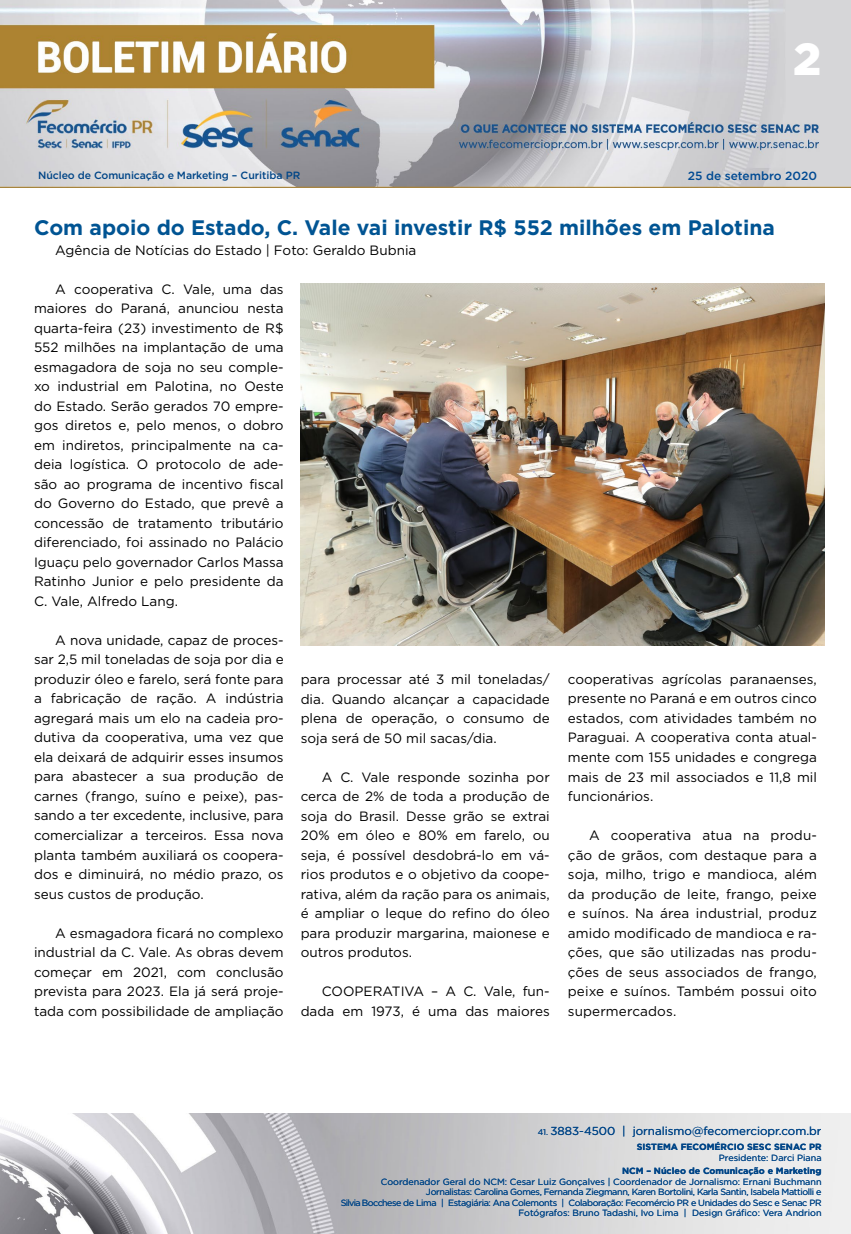
<style>
.page{position:relative;width:851px;height:1234px;background:#fff}
.page>*{position:absolute;margin:0;border:0;box-sizing:border-box;transform-origin:0 0}
.t1{font:900 45px "Gotham";color:#fff}
.t2{font:700 21px "Gotham";color:#005493}
.t3{font:13.5px/19.5px "Gotham";color:#000;text-align:justify}
.t4{font:500 11.85px "Gotham";color:#004a93}
.t5{font:11.55px "Gotham";color:#004587}
.t6{font:500 10.5px "Gotham";letter-spacing:-.01em;color:#004587}
.t7{font:9px/10.5px "Gotham";letter-spacing:-.04em;color:#004587;text-align:right}
.t8{font:700 9px "Gotham";color:#004587}
.t9{font:9px "Gotham";color:#004587}
.s1{font-size:8.25px}
</style>
<div class="page">
<img style="left:0;top:0;width:850px;height:188px">
<img style="left:0;top:1113px;width:850px;height:120px">
<img style="left:300px;top:284px;width:524px;height:361px">
<h1 class="t1" style="left:793px;top:28px;width:30px">2</h1>
<p class="t6" style="left:38px;top:168px;width:264px">Núcleo de Comunicação e Marketing – Curitiba PR</p>
<p class="t4" style="left:687px;top:167px;width:131px">25 de setembro 2020</p>
<h2 class="t2" style="left:34px;top:214px;width:742px">Com apoio do Estado, C. Vale vai investir R$ 552 milhões em Palotina</h2>
<p class="t3" style="left:55px;top:240px;width:362px">Agência de Notícias do Estado | Foto: Geraldo Bubnia</p>
<p class="t3" style="left:34px;top:279px;width:251px;text-indent:21px">A cooperativa C. Vale, uma das maiores do Paraná, anunciou nesta quarta-feira (23) investimento de R$ 552 milhões na implantação de uma esmagadora de soja no seu comple&shy;xo industrial em Palotina, no Oeste do Estado. Serão gerados 70 empre&shy;gos diretos e, pelo menos, o dobro em indiretos, principalmente na ca&shy;deia logística. O protocolo de ade&shy;são ao programa de incentivo fiscal do Governo do Estado, que prevê a concessão de tratamento tributário diferenciado, foi assinado no Palácio Iguaçu pelo governador Carlos Massa Ratinho Junior e pelo presidente da C. Vale, Alfredo Lang.</p>
<p class="t3" style="left:34px;top:630px;width:251px;text-indent:21px">A nova unidade, capaz de proces&shy;sar 2,5 mil toneladas de soja por dia e produzir óleo e farelo, será fonte para a fabricação de ração. A indústria agregará mais um elo na cadeia pro&shy;dutiva da cooperativa, uma vez que ela deixará de adquirir esses insumos para abastecer a sua produção de carnes (frango, suíno e peixe), pas&shy;sando a ter excedente, inclusive, para comercializar a terceiros. Essa nova planta também auxiliará os coopera&shy;dos e diminuirá, no médio prazo, os seus custos de produção.</p>
<p class="t3" style="left:34px;top:922px;width:251px;text-indent:21px">A esmagadora ficará no complexo industrial da C. Vale. As obras devem começar em 2021, com conclusão prevista para 2023. Ela já será proje&shy;tada com possibilidade de ampliação</p>
<p class="t3" style="left:300px;top:669px;width:250px">para processar até 3 mil toneladas/ dia. Quando alcançar a capacidade plena de operação, o consumo de soja será de 50 mil sacas/dia.</p>
<p class="t3" style="left:300px;top:766px;width:250px;text-indent:21px">A C. Vale responde sozinha por cerca de 2% de toda a produção de soja do Brasil. Desse grão se extrai 20% em óleo e 80% em farelo, ou seja, é possível desdobrá-lo em vá&shy;rios produtos e o objetivo da coope&shy;rativa, além da ração para os animais, é ampliar o leque do refino do óleo para produzir margarina, maionese e outros produtos.</p>
<p class="t3" style="left:300px;top:981px;width:250px;text-align:right">COOPERATIVA – A C. Vale, fun&shy;dada em 1973, é uma das maiores</p>
<p class="t3" style="left:567px;top:669px;width:250px">cooperativas agrícolas paranaenses, presente no Paraná e em outros cinco estados, com atividades também no Paraguai. A cooperativa conta atual&shy;mente com 155 unidades e congrega mais de 23 mil associados e 11,8 mil funcionários.</p>
<p class="t3" style="left:567px;top:825px;width:250px;text-indent:21px">A cooperativa atua na produ&shy;ção de grãos, com destaque para a soja, milho, trigo e mandioca, além da produção de leite, frango, peixe e suínos. Na área industrial, produz amido modificado de mandioca e ra&shy;ções, que são utilizadas nas produ&shy;ções de seus associados de frango, peixe e suínos. Também possui oito supermercados.</p>
<p class="t5" style="left:537px;top:1123px;width:285px"><span class="s1">41.</span> 3883-4500 | jornalismo@fecomerciopr.com.br</p>
<p class="t8" style="left:636px;top:1140px;width:186px">SISTEMA FECOMÉRCIO SESC SENAC PR</p>
<p class="t9" style="left:718px;top:1151px;width:104px">Presidente: Darci Piana</p>
<p class="t8" style="left:622px;top:1164px;width:201px">NCM – Núcleo de Comunicação e Marketing</p>
<p class="t7" style="left:341px;top:1175px;width:482px">Coordenador Geral do NCM: Cesar Luiz Gonçalves | Coordenador de Jornalismo: Ernani Buchmann Jornalistas: Carolina Gomes, Fernanda Ziegmann, Karen Bortolini, Karla Santin, Isabela Mattiolli e<br>Silvia Bocchese de Lima | Estagiária: Ana Colemonts | Colaboração: Fecomércio PR e Unidades do Sesc e Senac PR Fotógrafos: Bruno Tadashi, Ivo Lima | Design Gráfico: Vera Andrion</p>
</div>
